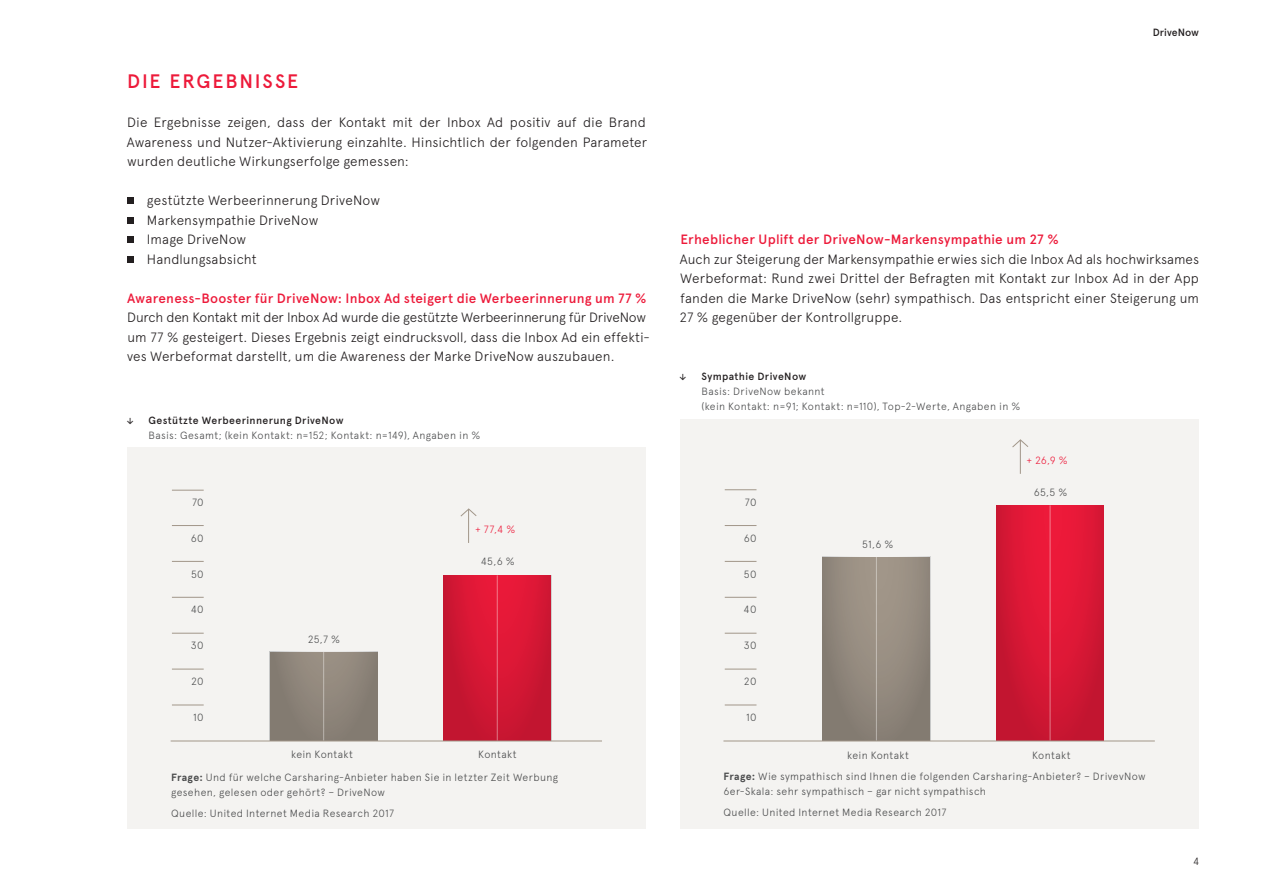
<style>
.page{position:relative;width:1263px;height:893px;background:#fff}
.page>*{position:absolute;margin:0;border:0;box-sizing:border-box;transform-origin:0 0}
.Headlines___Apercu_V{font:500 19.5px "Apercu";letter-spacing:.095em;color:#ed1a3a}
.Fließtext_Blocksatz{font:300 13.5px/19.5px "Apercu";letter-spacing:.005em;color:#231f20;text-align:justify}
.Fließtext_Blocksatz-2{font:500 13.5px "Apercu";letter-spacing:.015em;color:#ed1a3a}
.Tabellentext___Aperc{font:300 10.5px/15px "Apercu";letter-spacing:.035em;color:#4b4c4d}
.BU_linksbuendig___Ap{font:300 10.5px/15px "Apercu";letter-spacing:.035em;color:#4b4c4d}
.Tabellentext___Aperc-2{font:300 10.5px "Apercu";color:#ed1a3a}
.Kopfzeile{font:500 10.5px "Apercu";color:#231f20}
.t1{font:300 10.5px "Apercu";color:#231f20}
.s1{font-weight:500;color:#231f20}
.s2{font-weight:700}
</style>
<div class="page">
<div style="left:680px;top:420px;width:519px;height:409px;background:#f4f3f1"></div>
<div style="left:823px;top:557px;width:107px;height:184px;background:linear-gradient(to bottom,#9f9487,#867d73)"></div>
<hr style="left:876px;top:557px;width:1px;height:184px;background:#f4f3f1">
<svg style="left:996px;top:505px;width:108px;height:236px;background:#d61734"></svg>
<hr style="left:1049px;top:505px;width:2px;height:236px;background:#f4f3f1">
<hr style="left:1020px;top:440px;width:1px;height:34px;background:#a19689">
<svg style="left:1012px;top:439px;width:17px;height:9px"></svg>
<hr style="left:723px;top:741px;width:432px;height:1px;background:#a19689">
<hr style="left:725px;top:705px;width:31px;height:1px;background:#a19689">
<hr style="left:725px;top:669px;width:31px;height:1px;background:#a19689">
<hr style="left:725px;top:633px;width:31px;height:1px;background:#a19689">
<hr style="left:725px;top:597px;width:31px;height:1px;background:#a19689">
<hr style="left:725px;top:525px;width:31px;height:1px;background:#a19689">
<hr style="left:725px;top:489px;width:31px;height:1px;background:#a19689">
<hr style="left:725px;top:561px;width:31px;height:1px;background:#a19689">
<div style="left:127px;top:197px;width:7px;height:7px;background:#231f20"></div>
<div style="left:127px;top:217px;width:7px;height:7px;background:#231f20"></div>
<div style="left:127px;top:236px;width:7px;height:7px;background:#231f20"></div>
<div style="left:127px;top:256px;width:7px;height:7px;background:#231f20"></div>
<div style="left:127px;top:448px;width:519px;height:381px;background:#f4f3f1"></div>
<div style="left:270px;top:652px;width:107px;height:89px;background:linear-gradient(to right,#8a8177,#8d8479)"></div>
<hr style="left:323px;top:652px;width:1px;height:89px;background:#f4f3f1">
<svg style="left:443px;top:575px;width:108px;height:166px;background:#d21734"></svg>
<hr style="left:497px;top:575px;width:1px;height:166px;background:#f4f3f1">
<hr style="left:171px;top:741px;width:431px;height:1px;background:#a19689">
<hr style="left:172px;top:705px;width:32px;height:1px;background:#a19689">
<hr style="left:172px;top:669px;width:32px;height:1px;background:#a19689">
<hr style="left:172px;top:633px;width:32px;height:1px;background:#a19689">
<hr style="left:172px;top:597px;width:32px;height:1px;background:#a19689">
<hr style="left:172px;top:525px;width:32px;height:1px;background:#a19689">
<hr style="left:172px;top:561px;width:32px;height:1px;background:#a19689">
<hr style="left:468px;top:509px;width:1px;height:34px;background:#a19689">
<svg style="left:460px;top:508px;width:17px;height:9px"></svg>
<hr style="left:172px;top:490px;width:32px;height:1px;background:#a19689">
<p class="Headlines___Apercu_V" style="left:127px;top:70px;width:173px">DIE ERGEBNISSE</p>
<p class="Fließtext_Blocksatz" style="left:127px;top:113px;width:522px">Die Ergebnisse zeigen, dass der Kontakt mit der Inbox Ad positiv auf die Brand Awareness und Nutzer-Aktivierung einzahlte. Hinsichtlich der folgenden Parameter wurden deutliche Wirkungserfolge gemessen:</p>
<p class="Fließtext_Blocksatz" style="left:147px;top:191px;width:235px">gestützte Werbeerinnerung DriveNow</p>
<p class="Fließtext_Blocksatz" style="left:147px;top:210px;width:173px">Markensympathie DriveNow</p>
<p class="Fließtext_Blocksatz" style="left:147px;top:230px;width:101px">Image DriveNow</p>
<p class="Fließtext_Blocksatz" style="left:147px;top:249px;width:111px">Handlungsabsicht</p>
<p class="Fließtext_Blocksatz-2" style="left:127px;top:290px;width:521px">Awareness-Booster für DriveNow: Inbox Ad steigert die Werbeerinnerung um 77 %</p>
<p class="Fließtext_Blocksatz" style="left:127px;top:308px;width:524px;text-align:left">Durch den Kontakt mit der Inbox Ad wurde die gestützte Werbeerinnerung für DriveNow um 77 % gesteigert. Dieses Ergebnis zeigt eindrucksvoll, dass die Inbox Ad ein effekti&shy;ves Werbeformat darstellt, um die Awareness der Marke DriveNow auszubauen.</p>
<p class="BU_linksbuendig___Ap" style="left:148px;top:412px;width:333px"><span class="s1">Gestützte Werbeerinnerung DriveNow<br></span>Basis: Gesamt; (kein Kontakt: n=152; Kontakt: n=149), Angaben in %</p>
<p class="Tabellentext___Aperc" style="left:192px;top:494px;width:13px">70</p>
<p class="Tabellentext___Aperc" style="left:191px;top:530px;width:14px">60</p>
<p class="Tabellentext___Aperc" style="left:191px;top:566px;width:14px">50</p>
<p class="Tabellentext___Aperc" style="left:191px;top:602px;width:14px">40</p>
<p class="Tabellentext___Aperc" style="left:191px;top:638px;width:14px">30</p>
<p class="Tabellentext___Aperc" style="left:191px;top:674px;width:14px">20</p>
<p class="Tabellentext___Aperc" style="left:193px;top:710px;width:12px">10</p>
<p class="Tabellentext___Aperc" style="left:308px;top:631px;width:34px">25,7 %</p>
<p class="Tabellentext___Aperc-2" style="left:475px;top:523px;width:41px">+ 77,4 %</p>
<p class="Tabellentext___Aperc" style="left:481px;top:554px;width:35px">45,6 %</p>
<p class="Kopfzeile" style="left:1153px;top:26px;width:48px">DriveNow</p>
<p class="Fließtext_Blocksatz-2" style="left:680px;top:231px;width:380px">Erheblicher Uplift der DriveNow-Markensympathie um 27 %</p>
<p class="Fließtext_Blocksatz" style="left:680px;top:249px;width:521px">Auch zur Steigerung der Markensympathie erwies sich die Inbox Ad als hochwirksames Werbeformat: Rund zwei Drittel der Befragten mit Kontakt zur Inbox Ad in der App fanden die Marke DriveNow (sehr) sympathisch. Das entspricht einer Steigerung um 27 % gegenüber der Kontrollgruppe.</p>
<p class="BU_linksbuendig___Ap" style="left:701px;top:369px;width:320px"><span class="s1">Sympathie DriveNow<br></span>Basis: DriveNow bekannt<br>(kein Kontakt: n=91; Kontakt: n=110), Top-2-Werte, Angaben in %</p>
<p class="Tabellentext___Aperc" style="left:745px;top:495px;width:13px">70</p>
<p class="Tabellentext___Aperc" style="left:744px;top:530px;width:14px">60</p>
<p class="Tabellentext___Aperc" style="left:744px;top:566px;width:14px">50</p>
<p class="Tabellentext___Aperc" style="left:744px;top:602px;width:14px">40</p>
<p class="Tabellentext___Aperc" style="left:744px;top:638px;width:14px">30</p>
<p class="Tabellentext___Aperc" style="left:744px;top:674px;width:14px">20</p>
<p class="Tabellentext___Aperc" style="left:746px;top:710px;width:12px">10</p>
<p class="Tabellentext___Aperc" style="left:862px;top:537px;width:32px">51,6 %</p>
<p class="Tabellentext___Aperc-2" style="left:1026px;top:454px;width:43px">+ 26,9 %</p>
<p class="Tabellentext___Aperc" style="left:1034px;top:485px;width:35px">65,5 %</p>
<p class="Tabellentext___Aperc" style="left:291px;top:747px;width:63px">kein Kontakt</p>
<p class="Tabellentext___Aperc" style="left:478px;top:747px;width:40px">Kontakt</p>
<p class="Tabellentext___Aperc" style="left:847px;top:748px;width:63px">kein Kontakt</p>
<p class="Tabellentext___Aperc" style="left:1032px;top:748px;width:40px">Kontakt</p>
<p class="Tabellentext___Aperc" style="left:171px;top:770px;width:388px"><span class="s2">Frage:</span> Und für welche Carsharing-Anbieter haben Sie in letzter Zeit Werbung gesehen, gelesen oder gehört? – DriveNow</p>
<p class="Tabellentext___Aperc" style="left:171px;top:806px;width:224px">Quelle: United Internet Media Research 2017</p>
<p class="Tabellentext___Aperc" style="left:723px;top:769px;width:424px"><span class="s2">Frage:</span> Wie sympathisch sind Ihnen die folgenden Carsharing-Anbieter? – DrivevNow<br>6er-Skala: sehr sympathisch – gar nicht sympathisch</p>
<p class="Tabellentext___Aperc" style="left:723px;top:805px;width:224px">Quelle: United Internet Media Research 2017</p>
<p class="t1" style="left:1193px;top:855px;width:8px">4</p>
</div>
